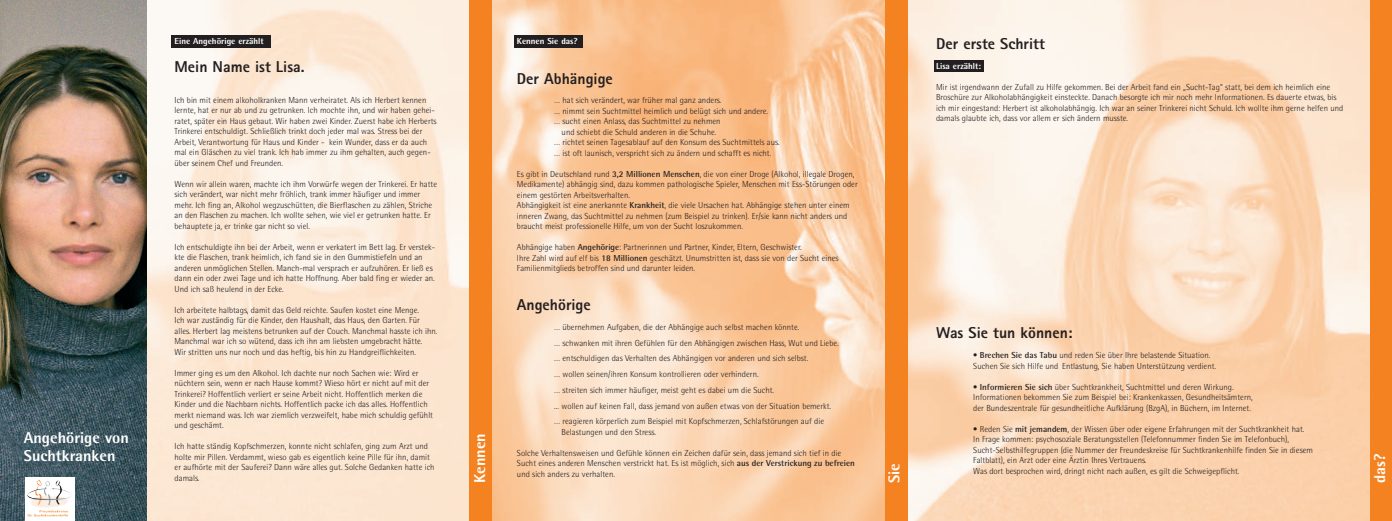
<style>
.page{position:relative;width:1392px;height:521px;background:#fff}
.page>*{position:absolute;margin:0;border:0;box-sizing:border-box;transform-origin:0 0}
.t1{font:800 15.75px "Rotis Sans Serif";color:#231f20}
.t2{font:800 15.75px/18.9px "Rotis Semi Sans";color:#fff}
.t3{font:300 8.75px/10.5px "Rotis Semi Sans";color:#231f20}
.t4{font:800 8.75px "Rotis Semi Sans";color:#fff}
.s1{font-weight:700}
</style>
<div class="page">
<img style="left:491px;top:0;width:394px;height:521px">
<img style="left:908px;top:0;width:461px;height:521px">
<div style="left:514px;top:35px;width:68px;height:13px;background:#231f20"></div>
<div style="left:934px;top:60px;width:49px;height:12px;background:#231f20"></div>
<img style="left:147px;top:0;width:322px;height:521px">
<div style="left:469px;top:0;width:22px;height:521px;background:#f58220"></div>
<div style="left:885px;top:0;width:23px;height:521px;background:#f58220"></div>
<div style="left:1369px;top:0;width:22px;height:521px;background:#f58220"></div>
<img style="left:0;top:0;width:147px;height:521px">
<svg style="left:25px;top:477px;width:49px;height:44px"></svg>
<img style="left:29px;top:515px;width:39px;height:2px">
<div style="left:172px;top:35px;width:99px;height:13px;background:#231f20"></div>
<p class="t4" style="left:174px;top:38px;width:91px">Eine Angehörige erzählt</p>
<h1 class="t1" style="left:174px;top:61px;width:131px">Mein Name ist Lisa.</h1>
<p class="t3" style="left:174px;top:95px;width:264px">Ich bin mit einem alkoholkranken Mann verheiratet. Als ich Herbert kennen lernte, hat er nur ab und zu getrunken. Ich mochte ihn, und wir haben gehei&shy;ratet, später ein Haus gebaut. Wir haben zwei Kinder. Zuerst habe ich Herberts Trinkerei entschuldigt. Schließlich trinkt doch jeder mal was. Stress bei der Arbeit, Verantwortung für Haus und Kinder - kein Wunder, dass er da auch mal ein Gläschen zu viel trank. Ich hab immer zu ihm gehalten, auch gegen&shy;über seinem Chef und Freunden.</p>
<p class="t3" style="left:174px;top:179px;width:264px">Wenn wir allein waren, machte ich ihm Vorwürfe wegen der Trinkerei. Er hatte sich verändert, war nicht mehr fröhlich, trank immer häufiger und immer mehr. Ich fing an, Alkohol wegzuschütten, die Bierflaschen zu zählen, Striche an den Flaschen zu machen. Ich wollte sehen, wie viel er getrunken hatte. Er behauptete ja, er trinke gar nicht so viel.</p>
<p class="t3" style="left:174px;top:242px;width:262px">Ich entschuldigte ihn bei der Arbeit, wenn er verkatert im Bett lag. Er verstek&shy;kte die Flaschen, trank heimlich, ich fand sie in den Gummistiefeln und an anderen unmöglichen Stellen. Manch-mal versprach er aufzuhören. Er ließ es dann ein oder zwei Tage und ich hatte Hoffnung. Aber bald fing er wieder an.<br>Und ich saß heulend in der Ecke.</p>
<p class="t3" style="left:174px;top:305px;width:264px">Ich arbeitete halbtags, damit das Geld reichte. Saufen kostet eine Menge.<br>Ich war zuständig für die Kinder, den Haushalt, das Haus, den Garten. Für alles. Herbert lag meistens betrunken auf der Couch. Manchmal hasste ich ihn.<br>Manchmal war ich so wütend, dass ich ihn am liebsten umgebracht hätte.<br>Wir stritten uns nur noch und das heftig, bis hin zu Handgreiflichkeiten.</p>
<p class="t3" style="left:174px;top:368px;width:260px">Immer ging es um den Alkohol. Ich dachte nur noch Sachen wie: Wird er nüchtern sein, wenn er nach Hause kommt? Wieso hört er nicht auf mit der Trinkerei? Hoffentlich verliert er seine Arbeit nicht. Hoffentlich merken die Kinder und die Nachbarn nichts. Hoffentlich packe ich das alles. Hoffentlich merkt niemand was. Ich war ziemlich verzweifelt, habe mich schuldig gefühlt und geschämt.</p>
<p class="t3" style="left:174px;top:442px;width:262px">Ich hatte ständig Kopfschmerzen, konnte nicht schlafen, ging zum Arzt und holte mir Pillen. Verdammt, wieso gab es eigentlich keine Pille für ihn, damit er aufhörte mit der Sauferei? Dann wäre alles gut. Solche Gedanken hatte ich damals.</p>
<h1 class="t2" style="left:24px;top:429px;width:106px">Angehörige von<br>Suchtkranken</h1>
<h1 class="t2" style="left:472px;top:483px;width:51px;rotate:-90deg">Kennen</h1>
<p class="t4" style="left:517px;top:38px;width:62px">Kennen Sie das?</p>
<h1 class="t1" style="left:517px;top:73px;width:97px">Der Abhängige</h1>
<p class="t3" style="left:554px;top:96px;width:169px">… hat sich verändert, war früher mal ganz anders.</p>
<p class="t3" style="left:554px;top:107px;width:215px">… nimmt sein Suchtmittel heimlich und belügt sich und andere.</p>
<p class="t3" style="left:554px;top:117px;width:168px">… sucht einen Anlass, das Suchtmittel zu nehmen</p>
<p class="t3" style="left:561px;top:128px;width:156px">und schiebt die Schuld anderen in die Schuhe.</p>
<p class="t3" style="left:554px;top:138px;width:227px">… richtet seinen Tagesablauf auf den Konsum des Suchtmittels aus.</p>
<p class="t3" style="left:554px;top:149px;width:219px">… ist oft launisch, verspricht sich zu ändern und schafft es nicht.</p>
<p class="t3" style="left:517px;top:170px;width:342px">Es gibt in Deutschland rund <span class="s1">3,2 Millionen Menschen</span>, die von einer Droge (Alkohol, illegale Drogen, Medikamente) abhängig sind, dazu kommen pathologische Spieler, Menschen mit Ess-Störungen oder einem gestörten Arbeitsverhalten.<br>Abhängigkeit ist eine anerkannte <span class="s1">Krankheit</span>, die viele Ursachen hat. Abhängige stehen unter einem inneren Zwang, das Suchtmittel zu nehmen (zum Beispiel zu trinken). Er/sie kann nicht anders und braucht meist professionelle Hilfe, um von der Sucht loszukommen.</p>
<p class="t3" style="left:517px;top:243px;width:323px">Abhängige haben <span class="s1">Angehörige</span>: Partnerinnen und Partner, Kinder, Eltern, Geschwister.<br>Ihre Zahl wird auf elf bis <span class="s1">18 Millionen</span> geschätzt. Unumstritten ist, dass sie von der Sucht eines<br>Familienmitglieds betroffen sind und darunter leiden.</p>
<h1 class="t1" style="left:517px;top:299px;width:75px">Angehörige</h1>
<p class="t3" style="left:554px;top:320px;width:286px;line-height:15.8px">… übernehmen Aufgaben, die der Abhängige auch selbst machen könnte.<br>… schwanken mit ihren Gefühlen für den Abhängigen zwischen Hass, Wut und Liebe. … entschuldigen das Verhalten des Abhängigen vor anderen und sich selbst.<br>… wollen seinen/ihren Konsum kontrollieren oder verhindern.<br>… streiten sich immer häufiger, meist geht es dabei um die Sucht.<br>... wollen auf keinen Fall, dass jemand von außen etwas von der Situation bemerkt. … reagieren körperlich zum Beispiel mit Kopfschmerzen, Schlafstörungen auf die</p>
<p class="t3" style="left:561px;top:427px;width:96px">Belastungen und den Stress.</p>
<p class="t3" style="left:517px;top:448px;width:339px">Solche Verhaltensweisen und Gefühle können ein Zeichen dafür sein, dass jemand sich tief in die<br>Sucht eines anderen Menschen verstrickt hat. Es ist möglich, sich <span class="s1">aus der Verstrickung zu befreien </span>und sich anders zu verhalten.</p>
<h1 class="t1" style="left:936px;top:38px;width:110px">Der erste Schritt</h1>
<p class="t4" style="left:936px;top:63px;width:46px">Lisa erzählt:</p>
<p class="t3" style="left:936px;top:83px;width:409px">Mir ist irgendwann der Zufall zu Hilfe gekommen. Bei der Arbeit fand ein „Sucht-Tag“ statt, bei dem ich heimlich eine Broschüre zur Alkoholabhängigkeit einsteckte. Danach besorgte ich mir noch mehr Informationen. Es dauerte etwas, bis ich mir eingestand: Herbert ist alkoholabhängig. Ich war an seiner Trinkerei nicht Schuld. Ich wollte ihm gerne helfen und damals glaubte ich, dass vor allem er sich ändern musste.</p>
<h1 class="t1" style="left:936px;top:327px;width:138px">Was Sie tun können:</h1>
<p class="t3" style="left:973px;top:351px;width:244px">• <span class="s1">Brechen Sie das Tabu</span> und reden Sie über Ihre belastende Situation.<br>Suchen Sie sich Hilfe und Entlastung, Sie haben Unterstützung verdient.</p>
<p class="t3" style="left:973px;top:382px;width:281px">• <span class="s1">Informieren Sie sich</span> über Suchtkrankheit, Suchtmittel und deren Wirkung.<br>Informationen bekommen Sie zum Beispiel bei: Krankenkassen, Gesundheitsämtern, der Bundeszentrale für gesundheitliche Aufklärung (BzgA), in Büchern, im Internet.</p>
<p class="t3" style="left:973px;top:424px;width:341px">• Reden Sie <span class="s1">mit jemandem</span>, der Wissen über oder eigene Erfahrungen mit der Suchtkrankheit hat.<br>In Frage kommen: psychosoziale Beratungsstellen (Telefonnummer finden Sie im Telefonbuch), Sucht-Selbsthilfegruppen (die Nummer der Freundeskreise für Suchtkrankenhilfe finden Sie in diesem Faltblatt), ein Arzt oder eine Ärztin Ihres Vertrauens.<br>Was dort besprochen wird, dringt nicht nach außen, es gilt die Schweigepflicht.</p>
<h1 class="t2" style="left:886px;top:483px;width:21px;rotate:-90deg">Sie</h1>
<h1 class="t2" style="left:1372px;top:483px;width:31px;rotate:-90deg">das?</h1>
</div>
